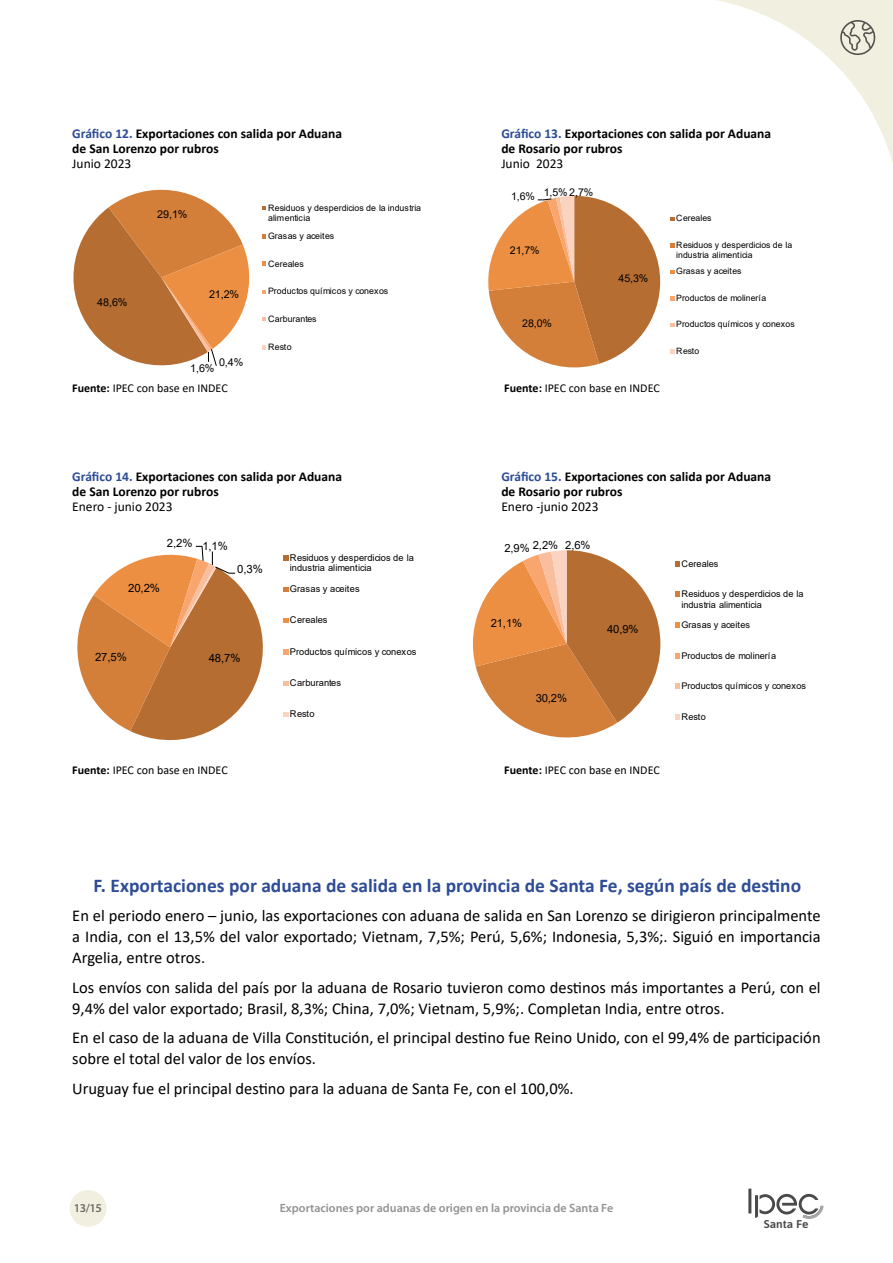
<style>
.page{position:relative;width:893px;height:1263px;background:#fff}
.page>*{position:absolute;margin:0;border:0;box-sizing:border-box;transform-origin:0 0}
.t1{font:700 19.5px "Calibri";color:#2d4c95}
.t2{font:16.5px/21px "Calibri";color:#000}
.t3{font:700 13.5px "Calibri";color:#000}
.t4{font:13.5px "Calibri";color:#000}
.t5{font:12px "Calibri";color:#000}
.t6{font:600 12px "Myriad Pro";color:#929291}
.t7{font:600 12px "Myriad Pro";color:#6a6a69}
.t8{font:11.4px "Arial";color:#000}
.t9{font:11.25px "Arial";color:#000}
.t10{font:600 11.25px "Asap";color:#4a4a49;scale:1.06 1}
.t11{font:10.8px "Arial";color:#000}
.t12{font:10.65px "Arial";color:#000}
.t13{font:9.3px/10.6px "Arial";color:#000}
.t14{font:9.15px/10.5px "Arial";color:#000}
.t15{font:8.85px/10.2px "Arial";color:#000}
.t16{font:8.7px/10.1px "Arial";color:#000}
.s1{color:#2d4c95}
.s2{font-weight:700}
</style>
<div class="page">
<div style="left:70px;top:1190px;width:36px;height:37px;background:#f1f0e0;border-radius:50%"></div>
<hr style="left:748px;top:1188px;width:3px;height:25px;background:#4a4a49">
<svg style="left:755px;top:1193px;width:69px;height:26px"></svg>
<svg style="left:717px;top:0;width:176px;height:163px"></svg>
<svg style="left:73px;top:189px;width:193px;height:177px"></svg>
<svg style="left:488px;top:196px;width:172px;height:172px"></svg>
<svg style="left:670px;top:217px;width:5px;height:4px"></svg>
<svg style="left:670px;top:243px;width:5px;height:5px"></svg>
<svg style="left:670px;top:270px;width:5px;height:4px"></svg>
<svg style="left:670px;top:296px;width:5px;height:5px"></svg>
<svg style="left:670px;top:323px;width:5px;height:4px"></svg>
<svg style="left:670px;top:349px;width:5px;height:5px"></svg>
<svg style="left:77px;top:545px;width:186px;height:196px"></svg>
<svg style="left:283px;top:555px;width:5px;height:5px"></svg>
<svg style="left:283px;top:587px;width:5px;height:4px"></svg>
<svg style="left:283px;top:618px;width:5px;height:4px"></svg>
<svg style="left:283px;top:649px;width:5px;height:5px"></svg>
<svg style="left:283px;top:681px;width:5px;height:4px"></svg>
<svg style="left:283px;top:712px;width:5px;height:4px"></svg>
<svg style="left:473px;top:550px;width:187px;height:188px"></svg>
<svg style="left:675px;top:561px;width:4px;height:5px"></svg>
<svg style="left:675px;top:592px;width:4px;height:5px"></svg>
<svg style="left:675px;top:622px;width:4px;height:5px"></svg>
<svg style="left:675px;top:653px;width:4px;height:5px"></svg>
<svg style="left:675px;top:683px;width:4px;height:6px"></svg>
<svg style="left:675px;top:714px;width:4px;height:5px"></svg>
<p class="t3" style="left:72px;top:124px;width:271px"><span class="s1">Gráfico 12.</span> Exportaciones con salida por Aduana</p>
<p class="t3" style="left:501px;top:124px;width:271px"><span class="s1">Gráfico 13.</span> Exportaciones con salida por Aduana</p>
<p class="t3" style="left:72px;top:139px;width:148px">de San Lorenzo por rubros</p>
<p class="t3" style="left:501px;top:139px;width:123px">de Rosario por rubros</p>
<p class="t4" style="left:72px;top:154px;width:61px">Junio 2023</p>
<p class="t4" style="left:501px;top:154px;width:64px">Junio 2023</p>
<p class="t11" style="left:97px;top:294px;width:32px">48,6%</p>
<p class="t11" style="left:157px;top:206px;width:32px">29,1%</p>
<p class="t11" style="left:209px;top:286px;width:32px">21,2%</p>
<p class="t11" style="left:219px;top:355px;width:26px">0,4%</p>
<p class="t11" style="left:190px;top:361px;width:26px">1,6%</p>
<p class="t15" style="left:268px;top:203px;width:155px">Residuos y desperdicios de la industria alimenticia</p>
<p class="t15" style="left:268px;top:230px;width:68px">Grasas y aceites</p>
<p class="t15" style="left:268px;top:258px;width:37px">Cereales</p>
<p class="t15" style="left:268px;top:286px;width:122px">Productos químicos y conexos</p>
<p class="t15" style="left:268px;top:314px;width:50px">Carburantes</p>
<p class="t15" style="left:268px;top:341px;width:25px">Resto</p>
<p class="t12" style="left:511px;top:185px;width:84px">1,6% 1,5% 2,7%</p>
<p class="t12" style="left:510px;top:243px;width:31px">21,7%</p>
<p class="t12" style="left:522px;top:316px;width:31px">28,0%</p>
<p class="t12" style="left:619px;top:271px;width:31px">45,3%</p>
<p class="t5" style="left:72px;top:380px;width:157px"><span class="s2">Fuente:</span> IPEC con base en INDEC</p>
<p class="t5" style="left:504px;top:380px;width:157px"><span class="s2">Fuente:</span> IPEC con base en INDEC</p>
<p class="t16" style="left:676px;top:213px;width:37px">Cereales</p>
<p class="t16" style="left:676px;top:240px;width:118px">Residuos y desperdicios de la industria alimenticia</p>
<p class="t16" style="left:676px;top:266px;width:67px">Grasas y aceites</p>
<p class="t16" style="left:676px;top:293px;width:91px">Productos de molinería</p>
<p class="t16" style="left:676px;top:319px;width:120px">Productos químicos y conexos</p>
<p class="t16" style="left:676px;top:346px;width:25px">Resto</p>
<p class="t3" style="left:72px;top:467px;width:271px"><span class="s1">Gráfico 14.</span> Exportaciones con salida por Aduana</p>
<p class="t3" style="left:501px;top:467px;width:271px"><span class="s1">Gráfico 15.</span> Exportaciones con salida por Aduana</p>
<p class="t3" style="left:72px;top:482px;width:148px">de San Lorenzo por rubros</p>
<p class="t3" style="left:501px;top:482px;width:123px">de Rosario por rubros</p>
<p class="t4" style="left:72px;top:497px;width:102px">Enero - junio 2023</p>
<p class="t4" style="left:501px;top:497px;width:99px">Enero -junio 2023</p>
<p class="t8" style="left:167px;top:536px;width:63px">2,2% 1,1%</p>
<p class="t8" style="left:237px;top:561px;width:27px">0,3%</p>
<p class="t13" style="left:290px;top:552px;width:126px">Residuos y desperdicios de la industria alimenticia</p>
<p class="t13" style="left:290px;top:583px;width:71px">Grasas y aceites</p>
<p class="t13" style="left:290px;top:614px;width:39px">Cereales</p>
<p class="t13" style="left:290px;top:646px;width:128px">Productos químicos y conexos</p>
<p class="t13" style="left:290px;top:677px;width:53px">Carburantes</p>
<p class="t13" style="left:290px;top:708px;width:26px">Resto</p>
<p class="t8" style="left:128px;top:580px;width:33px">20,2%</p>
<p class="t8" style="left:95px;top:649px;width:33px">27,5%</p>
<p class="t8" style="left:209px;top:650px;width:33px">48,7%</p>
<p class="t9" style="left:504px;top:537px;width:88px">2,9% 2,2% 2,6%</p>
<p class="t9" style="left:491px;top:615px;width:33px">21,1%</p>
<p class="t9" style="left:536px;top:690px;width:33px">30,2%</p>
<p class="t9" style="left:607px;top:622px;width:33px">40,9%</p>
<p class="t5" style="left:72px;top:761px;width:157px"><span class="s2">Fuente:</span> IPEC con base en INDEC</p>
<p class="t5" style="left:504px;top:761px;width:157px"><span class="s2">Fuente:</span> IPEC con base en INDEC</p>
<p class="t14" style="left:681px;top:558px;width:39px">Cereales</p>
<p class="t14" style="left:681px;top:589px;width:124px">Residuos y desperdicios de la industria alimenticia</p>
<p class="t14" style="left:681px;top:619px;width:70px">Grasas y aceites</p>
<p class="t14" style="left:681px;top:650px;width:96px">Productos de molinería</p>
<p class="t14" style="left:681px;top:680px;width:126px">Productos químicos y conexos</p>
<p class="t14" style="left:681px;top:711px;width:26px">Resto</p>
<p class="t1" style="left:94px;top:871px;width:709px">F. Exportaciones por aduana de salida en la provincia de Santa Fe, según país de destino</p>
<p class="t2" style="left:72px;top:905px;width:750px;text-align:justify">En el periodo enero – junio, las exportaciones con aduana de salida en San Lorenzo se dirigieron principalmente a India, con el 13,5% del valor exportado; Vietnam, 7,5%; Perú, 5,6%; Indonesia, 5,3%;. Siguió en importancia Argelia, entre otros.</p>
<p class="t2" style="left:72px;top:976px;width:750px">Los envíos con salida del país por la aduana de Rosario tuvieron como destinos más importantes a Perú, con el<br>9,4% del valor exportado; Brasil, 8,3%; China, 7,0%; Vietnam, 5,9%;. Completan India, entre otros.</p>
<p class="t2" style="left:72px;top:1027px;width:750px">En el caso de la aduana de Villa Constitución, el principal destino fue Reino Unido, con el 99,4% de participación sobre el total del valor de los envíos.</p>
<p class="t2" style="left:72px;top:1077px;width:503px">Uruguay fue el principal destino para la aduana de Santa Fe, con el 100,0%.</p>
<p class="t7" style="left:74px;top:1200px;width:30px">13/15</p>
<p class="t6" style="left:280px;top:1200px;width:335px">Exportaciones por aduanas de origen en la provincia de Santa Fe</p>
<p class="t10" style="left:764px;top:1216px;width:44px">Santa Fe</p>
</div>
